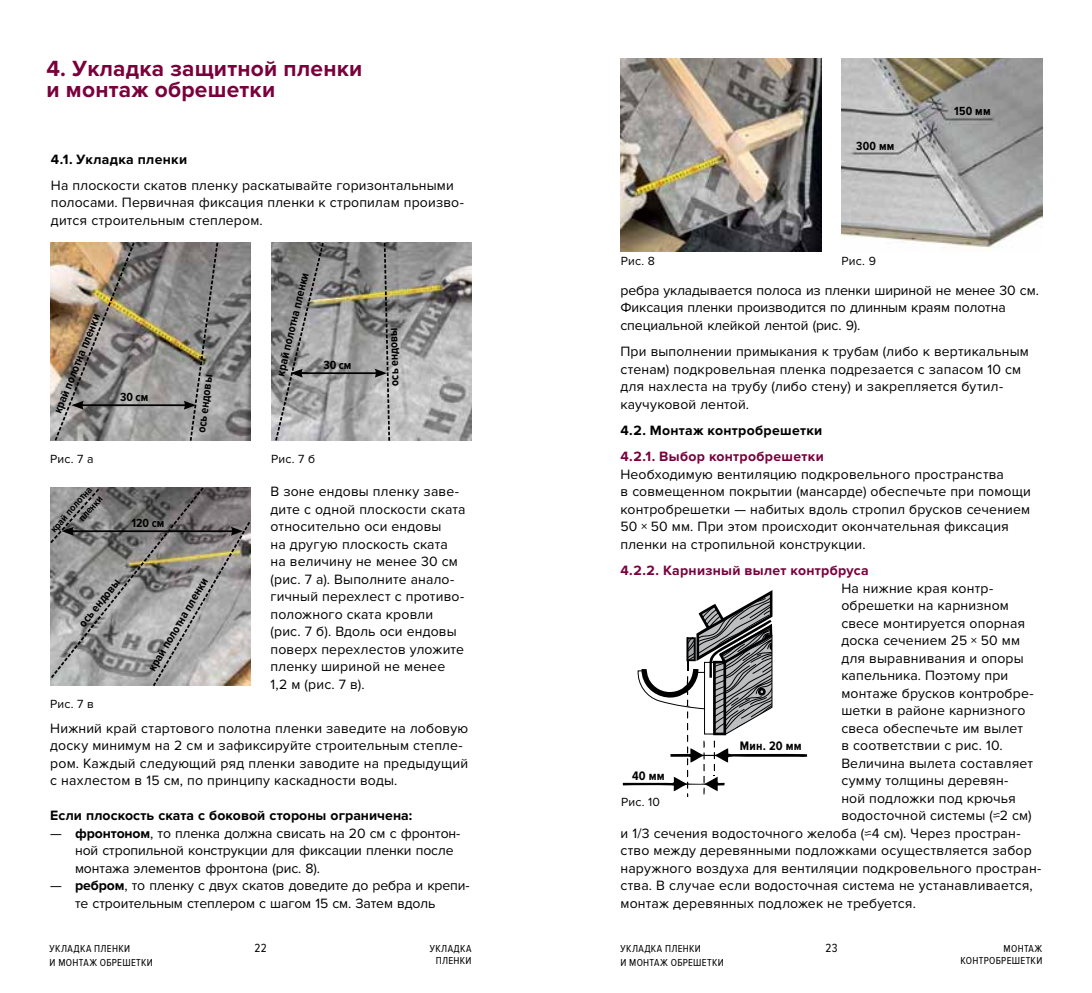
<style>
.page{position:relative;width:1092px;height:993px;background:#fff}
.page>*{position:absolute;margin:0;border:0;box-sizing:border-box;transform-origin:0 0}
.t1{font:700 22.75px/21px "Proxima Nova";letter-spacing:.01em;color:#7a003c}
.t2{font:14px/17.5px "Proxima Nova";letter-spacing:.01em;color:#000}
.t3{font:14px/17.5px "Proxima Nova";letter-spacing:-.01em;color:#000}
.t4{font:700 14px "Proxima Nova";letter-spacing:.01em;color:#000}
.t5{font:700 14px "Proxima Nova";letter-spacing:.025em;color:#7a003c}
.t6{font:700 12.78px "Proxima Nova Cond";letter-spacing:.015em;color:#000}
.t7{font:700 12.25px "Proxima Nova Cond";letter-spacing:.015em;color:#000}
.t8{font:12.25px "Proxima Nova";letter-spacing:.015em;color:#000}
.t9{font:12.25px "Proxima Nova Cond";color:#000}
.t10{font:10.5px/14px "Proxima Nova Cond";letter-spacing:.03em;color:#000}
.t11{font:700 10.5px/14px "Proxima Nova Cond";color:#000;text-align:right}
.s1{font-weight:700}
</style>
<div class="page">
<img style="left:51px;top:242px;width:200px;height:198px">
<img style="left:272px;top:242px;width:199px;height:198px">
<svg style="left:622px;top:590px;width:185px;height:206px"></svg>
<img style="left:620px;top:58px;width:201px;height:193px">
<img style="left:841px;top:58px;width:201px;height:193px">
<svg style="left:274px;top:242px;width:51px;height:199px;background:#949494"></svg>
<hr style="left:301px;top:372px;width:76px;height:2px;background:#000">
<svg style="left:374px;top:242px;width:17px;height:199px;background:#979693"></svg>
<hr style="left:81px;top:404px;width:105px;height:2px;background:#000">
<svg style="left:184px;top:242px;width:35px;height:199px;background:#8b8a87"></svg>
<img style="left:53px;top:242px;width:83px;height:199px">
<svg style="left:50px;top:487px;width:201px;height:199px;background:#92908f"></svg>
<h1 class="t1" style="left:46px;top:58px;width:317px">4. Укладка защитной пленки и монтаж обрешетки</h1>
<p class="t4" style="left:51px;top:151px;width:138px">4.1. Укладка пленки</p>
<p class="t2" style="left:51px;top:176px;width:414px">На плоскости скатов пленку раскатывайте горизонтальными полосами. Первичная фиксация пленки к стропилам произво&shy;дится строительным степлером.</p>
<p class="t7" style="left:856px;top:139px;width:40px">300 мм</p>
<p class="t8" style="left:620px;top:253px;width:36px">Рис. 8</p>
<p class="t8" style="left:841px;top:253px;width:36px">Рис. 9</p>
<p class="t7" style="left:954px;top:104px;width:38px">150 мм</p>
<p class="t7" style="left:274px;top:374px;width:109px;rotate:-77deg">край полотна пленки</p>
<p class="t3" style="left:620px;top:281px;width:420px">ребра укладывается полоса из пленки шириной не менее 30 см.<br>Фиксация пленки производится по длинным краям полотна специальной клейкой лентой (рис. 9).</p>
<p class="t2" style="left:620px;top:343px;width:410px">При выполнении примыкания к трубам (либо к вертикальным стенам) подкровельная пленка подрезается с запасом 10 см для нахлеста на трубу (либо стену) и закрепляется бутил&shy;каучуковой лентой.</p>
<p class="t4" style="left:620px;top:422px;width:203px">4.2. Монтаж контробрешетки</p>
<p class="t5" style="left:620px;top:448px;width:205px">4.2.1. Выбор контробрешетки</p>
<p class="t2" style="left:620px;top:465px;width:412px">Необходимую вентиляцию подкровельного пространства<br>в совмещенном покрытии (мансарде) обеспечьте при помощи контробрешетки — набитых вдоль стропил брусков сечением 50 × 50 мм. При этом происходит окончательная фиксация пленки на стропильной конструкции.</p>
<p class="t5" style="left:620px;top:562px;width:250px">4.2.2. Карнизный вылет контрбруса</p>
<p class="t2" style="left:841px;top:579px;width:153px">На нижние края контр-</p>
<p class="t2" style="left:841px;top:596px;width:169px">обрешетки на карнизном</p>
<p class="t2" style="left:841px;top:614px;width:185px">свесе монтируется опорная</p>
<p class="t2" style="left:841px;top:631px;width:180px">доска сечением 25 × 50 мм</p>
<p class="t2" style="left:841px;top:649px;width:184px">для выравнивания и опоры</p>
<p class="t2" style="left:841px;top:666px;width:168px">капельника. Поэтому при</p>
<p class="t2" style="left:841px;top:684px;width:194px">монтаже брусков контробре-</p>
<p class="t2" style="left:841px;top:701px;width:186px">шетки в районе карнизного</p>
<p class="t2" style="left:841px;top:719px;width:183px">свеса обеспечьте им вылет</p>
<p class="t2" style="left:841px;top:736px;width:163px">в соответствии с рис. 10.</p>
<p class="t2" style="left:841px;top:754px;width:193px">Величина вылета составляет</p>
<p class="t2" style="left:841px;top:771px;width:168px">сумму толщины деревян-</p>
<p class="t2" style="left:841px;top:789px;width:176px">ной подложки под крючья</p>
<p class="t2" style="left:841px;top:806px;width:192px">водосточной системы (≈2 см)</p>
<p class="t2" style="left:620px;top:824px;width:401px">и 1/3 сечения водосточного желоба (≈4 см). Через простран-</p>
<p class="t2" style="left:620px;top:841px;width:413px">ство между деревянными подложками осуществляется забор</p>
<p class="t2" style="left:620px;top:859px;width:422px">наружного воздуха для вентиляции подкровельного простран-</p>
<p class="t2" style="left:620px;top:876px;width:413px">ства. В случае если водосточная система не устанавливается,</p>
<p class="t2" style="left:620px;top:894px;width:297px">монтаж деревянных подложек не требуется.</p>
<p class="t7" style="left:51px;top:410px;width:109px;rotate:-68deg">край полотна пленки</p>
<p class="t7" style="left:387px;top:385px;width:61px;rotate:-91deg">ось ендовы</p>
<p class="t7" style="left:323px;top:358px;width:30px">30 см</p>
<p class="t7" style="left:194px;top:432px;width:61px;rotate:-83deg">ось ендовы</p>
<p class="t7" style="left:120px;top:390px;width:30px">30 см</p>
<p class="t8" style="left:50px;top:451px;width:45px">Рис. 7 а</p>
<p class="t8" style="left:271px;top:451px;width:46px">Рис. 7 б</p>
<p class="t11" style="left:47px;top:526px;width:60px;rotate:-49deg">край полотна пленки</p>
<p class="t2" style="left:270px;top:483px;width:197px">В зоне ендовы пленку заве&shy;дите с одной плоскости ската относительно оси ендовы<br>на другую плоскость ската на величину не менее 30 см (рис. 7 а). Выполните анало&shy;гичный перехлест с противо&shy;положного ската кровли (рис. 7 б). Вдоль оси ендовы поверх перехлестов уложите пленку шириной не менее<br>1,2 м (рис. 7 в).</p>
<p class="t7" style="left:131px;top:516px;width:34px">120 см</p>
<p class="t7" style="left:145px;top:666px;width:109px;rotate:-59deg">край полотна пленки</p>
<p class="t7" style="left:76px;top:621px;width:61px;rotate:-52deg">ось ендовы</p>
<p class="t8" style="left:50px;top:696px;width:45px">Рис. 7 в</p>
<p class="t2" style="left:50px;top:719px;width:419px">Нижний край стартового полотна пленки заведите на лобовую доску минимум на 2 см и зафиксируйте строительным степле&shy;ром. Каждый следующий ряд пленки заводите на предыдущий с нахлестом в 15 см, по принципу каскадности воды.</p>
<p class="t4" style="left:50px;top:807px;width:363px">Если плоскость ската с боковой стороны ограничена:</p>
<p class="t3" style="left:75px;top:824px;width:387px;text-indent:-25px">— <span class="s1">фронтоном</span>, то пленка должна свисать на 20 см с фронтон&shy;ной стропильной конструкции для фиксации пленки после монтажа элементов фронтона (рис. 8).</p>
<p class="t3" style="left:75px;top:876px;width:396px;text-indent:-25px">— <span class="s1">ребром</span>, то пленку с двух скатов доведите до ребра и крепи&shy;те строительным степлером с шагом 15 см. Затем вдоль</p>
<p class="t10" style="left:50px;top:941px;width:105px">укладка пленки<br>и монтаж обрешетки</p>
<p class="t10" style="left:620px;top:941px;width:105px">укладка пленки<br>и монтаж обрешетки</p>
<p class="t6" style="left:740px;top:738px;width:63px">Мин. 20 мм</p>
<p class="t6" style="left:632px;top:768px;width:34px">40 мм</p>
<p class="t8" style="left:621px;top:795px;width:40px">Рис. 10</p>
<p class="t9" style="left:254px;top:940px;width:14px">22</p>
<p class="t9" style="left:825px;top:940px;width:14px">23</p>
<p class="t10" style="left:429px;top:942px;width:43px;line-height:12.2px;text-align:center">укладка пленки</p>
<p class="t10" style="left:960px;top:942px;width:83px;line-height:12.2px;text-align:right">монтаж контробрешетки</p>
</div>
